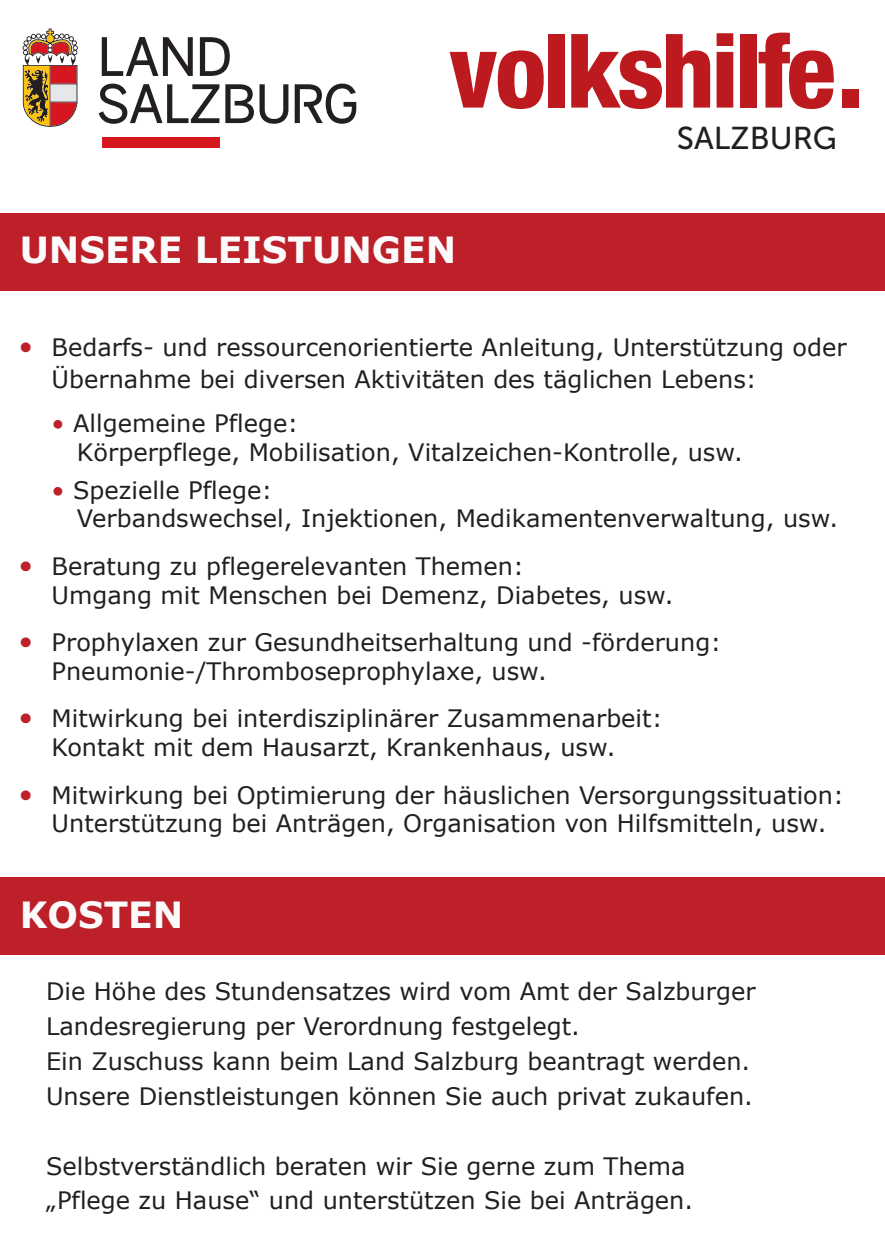
<style>
.page{position:relative;width:885px;height:1251px;background:#fff}
.page>*{position:absolute;margin:0;border:0;box-sizing:border-box;transform-origin:0 0}
.t1{font:700 36px "Verdana";color:#fbfbfc}
.t2{font:31.5px "Museo Sans 500";color:#231f20}
.t3{font:24px/28.8px "Verdana";color:#231f20}
.s1{font-size:27px;color:#bd2028}
.s2{color:#bd2028}
</style>
<div class="page">
<div style="left:0;top:213px;width:884px;height:78px;background:#bd2028"></div>
<div style="left:0;top:876px;width:884px;height:78px;background:#bd2028"></div>
<svg style="left:23px;top:29px;width:55px;height:98px"></svg>
<div style="left:102px;top:138px;width:117px;height:10px;background:#d7171f"></div>
<svg style="left:99px;top:37px;width:257px;height:87px"></svg>
<svg style="left:449px;top:50px;width:94px;height:59px"></svg>
<div style="left:548px;top:34px;width:16px;height:74px;background:#bd1a1f"></div>
<svg style="left:571px;top:34px;width:139px;height:75px"></svg>
<svg style="left:716px;top:33px;width:17px;height:75px"></svg>
<div style="left:740px;top:34px;width:16px;height:74px;background:#bd1a1f"></div>
<svg style="left:758px;top:33px;width:75px;height:76px"></svg>
<div style="left:841px;top:89px;width:17px;height:19px;background:#bd1a1f"></div>
<h1 class="t1" style="left:20px;top:224px;width:438px">UNSERE LEISTUNGEN</h1>
<h2 class="t2" style="left:676px;top:120px;width:161px">SALZBURG</h2>
<p class="t3" style="left:52px;top:331px;width:796px;line-height:31.8px;text-indent:-33px"><span class="s1">•</span> Bedarfs- und ressourcenorientierte Anleitung, Unterstützung oder<br>Übernahme bei diversen Aktivitäten des täglichen Lebens:</p>
<p class="t3" style="left:77px;top:408px;width:667px;text-indent:-25px"><span class="s2">•</span> Allgemeine Pflege:<br>Körperpflege, Mobilisation, Vitalzeichen-Kontrolle, usw.</p>
<p class="t3" style="left:77px;top:475px;width:762px;text-indent:-25px"><span class="s2">•</span> Spezielle Pflege:<br>Verbandswechsel, Injektionen, Medikamentenverwaltung, usw.</p>
<p class="t3" style="left:52px;top:551px;width:623px;text-indent:-33px"><span class="s1">•</span> Beratung zu pflegerelevanten Themen:<br>Umgang mit Menschen bei Demenz, Diabetes, usw.</p>
<p class="t3" style="left:52px;top:627px;width:671px;text-indent:-33px"><span class="s1">•</span> Prophylaxen zur Gesundheitserhaltung und -förderung:<br>Pneumonie-/Thromboseprophylaxe, usw.</p>
<p class="t3" style="left:19px;top:703px;width:645px;text-align:center"><span class="s1">•</span> Mitwirkung bei interdisziplinärer Zusammenarbeit:<br>Kontakt mit dem Hausarzt, Krankenhaus, usw.</p>
<p class="t3" style="left:52px;top:780px;width:793px;text-indent:-33px"><span class="s1">•</span> Mitwirkung bei Optimierung der häuslichen Versorgungssituation:<br>Unterstützung bei Anträgen, Organisation von Hilfsmitteln, usw.</p>
<h1 class="t1" style="left:20px;top:888px;width:165px">KOSTEN</h1>
<p class="t3" style="left:46px;top:973px;width:711px;line-height:34.8px">Die Höhe des Stundensatzes wird vom Amt der Salzburger Landesregierung per Verordnung festgelegt.<br>Ein Zuschuss kann beim Land Salzburg beantragt werden.<br>Unsere Dienstleistungen können Sie auch privat zukaufen.</p>
<p class="t3" style="left:46px;top:1147px;width:648px;line-height:34.8px">Selbstverständlich beraten wir Sie gerne zum Thema „Pflege zu Hause“ und unterstützen Sie bei Anträgen.</p>
</div>
